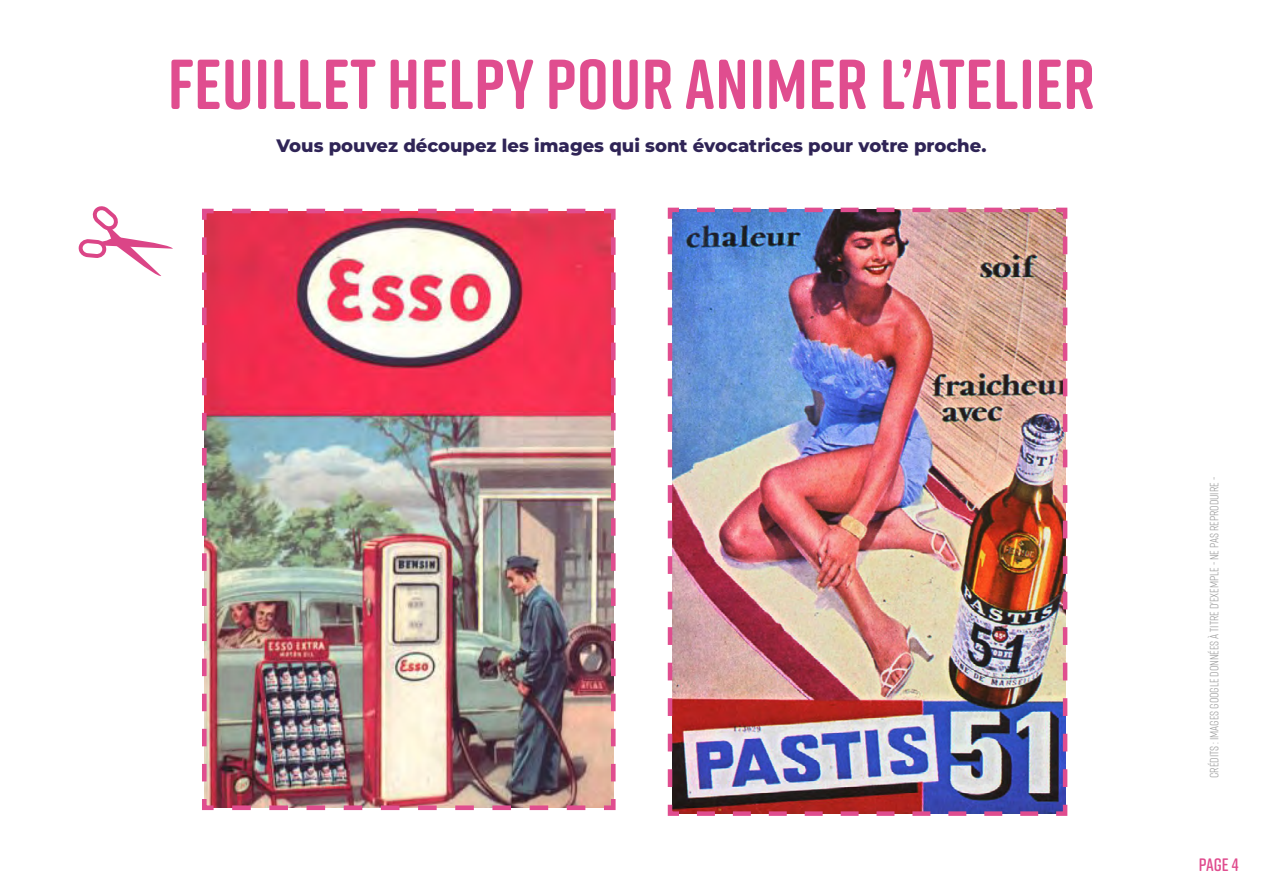
<style>
.page{position:relative;width:1263px;height:893px;background:#fff}
.page>*{position:absolute;margin:0;border:0;box-sizing:border-box;transform-origin:0 0}
.t1{font:700 70.5px "Rift Soft";letter-spacing:.01em;color:#e04d8f}
.t2{font:800 18px "Montserrat";color:#2f2456}
.t3{font:600 18px "Rift Soft";color:#e04d8f}
.t4{font:12px "Rift Soft";color:#9f9f9f}
</style>
<div class="page">
<svg style="left:79px;top:206px;width:94px;height:70px"></svg>
<img style="left:667px;top:207px;width:401px;height:609px">
<img style="left:202px;top:208px;width:414px;height:603px">
<h1 class="t1" style="left:168px;top:34px;width:929px">FEUILLET HELPY POUR ANIMER L’ATELIER</h1>
<p class="t2" style="left:276px;top:132px;width:712px">Vous pouvez découpez les images qui sont évocatrices pour votre proche.</p>
<p class="t4" style="left:1206px;top:778px;width:302px;rotate:-90deg">crédits : images Google données à titre d'exemple - ne pas reproduire -</p>
<p class="t3" style="left:1199px;top:852px;width:41px">Page 4</p>
</div>
